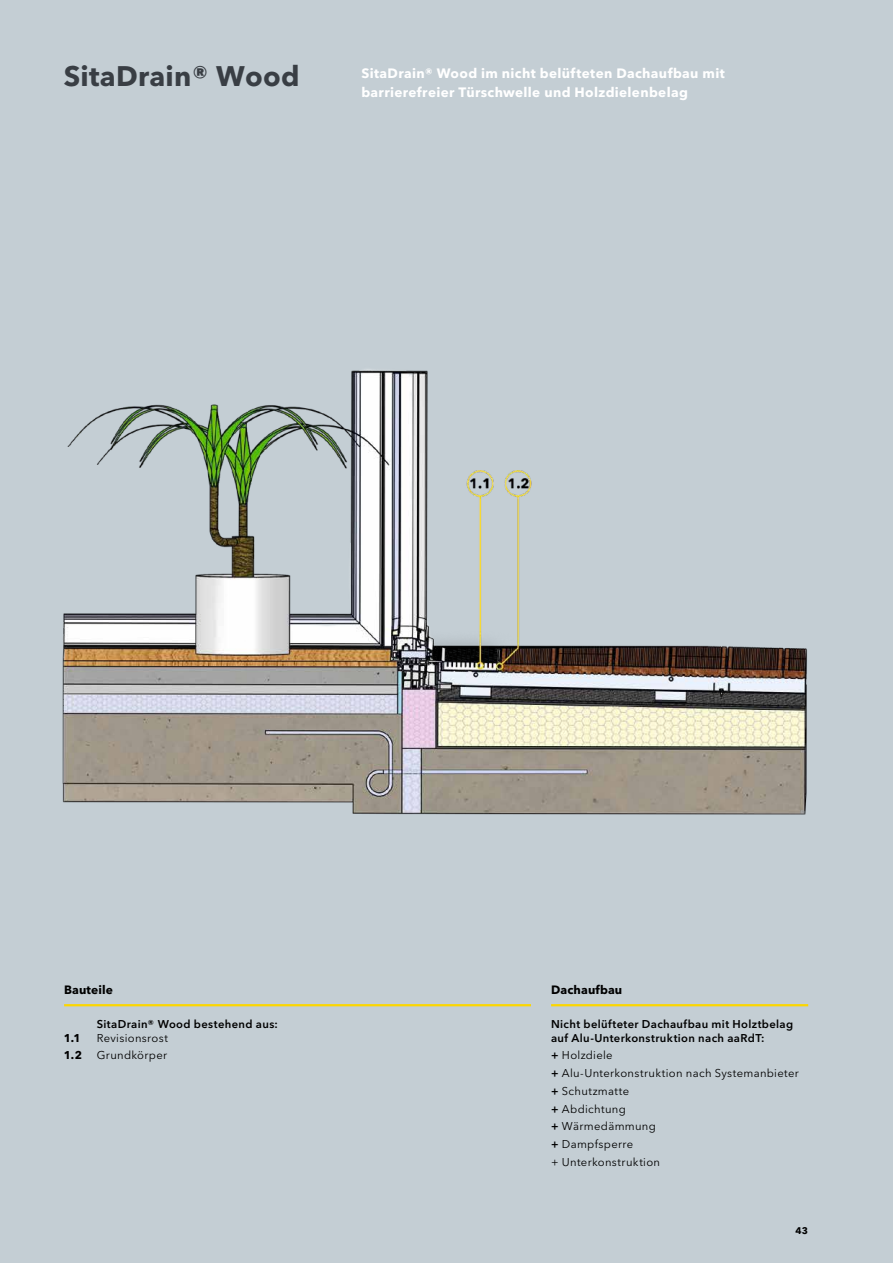
<style>
.page{position:relative;width:893px;height:1263px;background:#c4ced4}
.page>*{position:absolute;margin:0;border:0;box-sizing:border-box;transform-origin:0 0}
.t1{font:700 28.05px "Avenir Next W1 G";letter-spacing:.01em;color:#393e44}
.t2{font:700 13.5px/18.8px "Avenir Next W1 G";letter-spacing:.025em;color:#fff}
.t3{font:700 12px "Avenir Next W1 G";letter-spacing:.01em;color:#000}
.t4{font:11.25px/17.7px "Avenir Next W1 G";letter-spacing:.025em;color:#000}
.t5{font:600 11.25px/13.5px "Avenir Next W1 G";letter-spacing:.03em;color:#000}
.t6{font:700 11.25px "Avenir Next W1 G";color:#000}
.t7{font:700 9.6px "Avenir Next W1 G";color:#000}
.s1{font-weight:600}
</style>
<div class="page">
<img style="left:62px;top:369px;width:745px;height:446px">
<hr style="left:64px;top:1004px;width:467px;height:2px;background:#fcd600">
<hr style="left:551px;top:1004px;width:257px;height:2px;background:#fcd600">
<h1 class="t1" style="left:64px;top:59px;width:237px">SitaDrain® Wood</h1>
<p class="t2" style="left:361px;top:64px;width:365px">SitaDrain® Wood im nicht belüfteten Dachaufbau mit barrierefreier Türschwelle und Holzdielenbelag</p>
<p class="t3" style="left:64px;top:982px;width:50px">Bauteile</p>
<p class="t3" style="left:551px;top:982px;width:73px">Dachaufbau</p>
<p class="t5" style="left:97px;top:1017px;width:183px">SitaDrain® Wood bestehend aus:</p>
<p class="t6" style="left:64px;top:1031px;width:19px">1.1</p>
<p class="t4" style="left:97px;top:1029px;width:73px">Revisionsrost</p>
<p class="t6" style="left:64px;top:1048px;width:20px">1.2</p>
<p class="t4" style="left:97px;top:1046px;width:72px">Grundkörper</p>
<p class="t5" style="left:551px;top:1017px;width:244px">Nicht belüfteter Dachaufbau mit Holztbelag auf Alu-Unterkonstruktion nach aaRdT:</p>
<p class="t4" style="left:551px;top:1046px;width:249px"><span class="s1">+</span> Holzdiele<br><span class="s1">+</span> Alu-Unterkonstruktion nach Systemanbieter <span class="s1">+</span> Schutzmatte<br><span class="s1">+</span> Abdichtung<br><span class="s1">+</span> Wärmedämmung<br><span class="s1">+</span> Dampfsperre<br>+ Unterkonstruktion</p>
<p class="t7" style="left:795px;top:1225px;width:14px">43</p>
</div>
